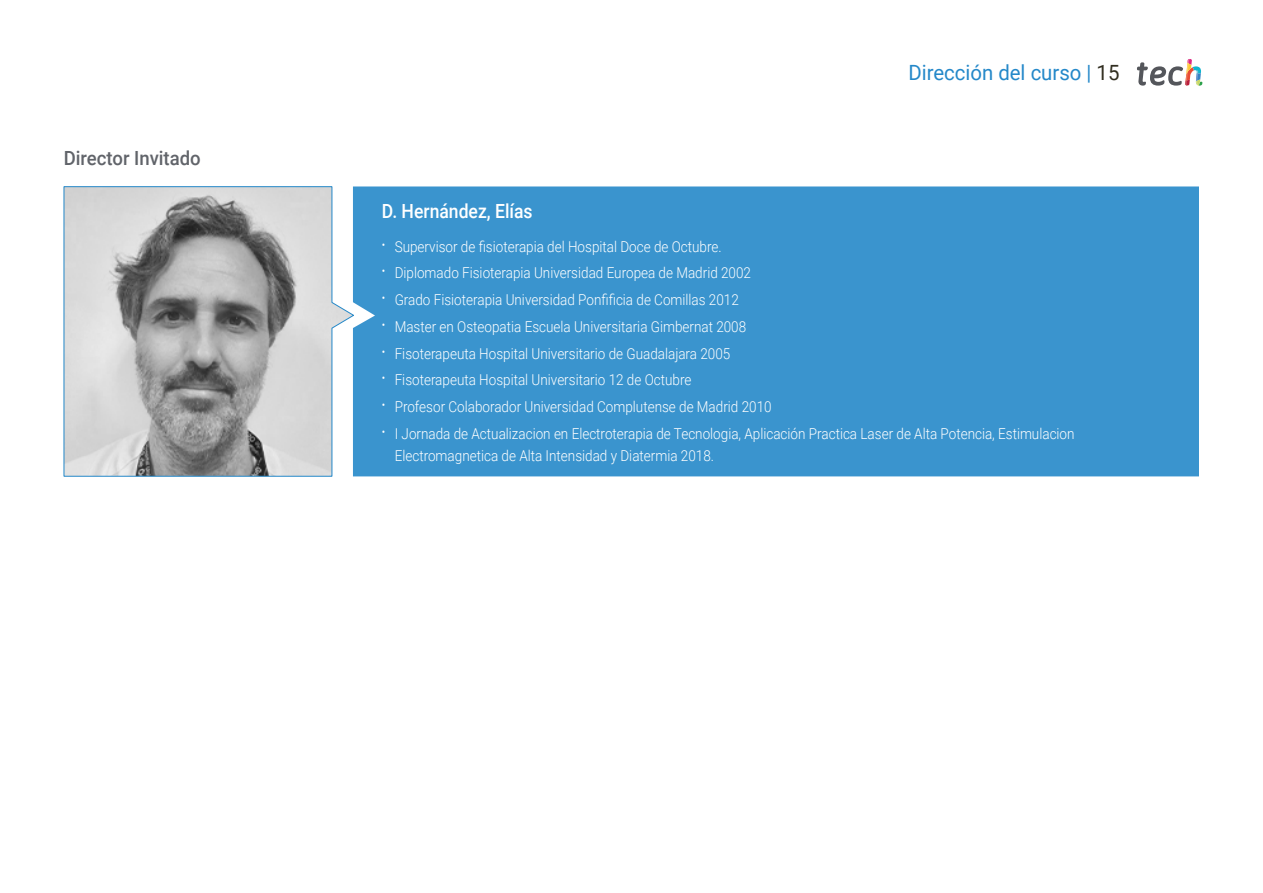
<style>
.page{position:relative;width:1263px;height:893px;background:#fff}
.page>*{position:absolute;margin:0;border:0;box-sizing:border-box;transform-origin:0 0}
.t1{font:21px "Roboto";color:#2488c9}
.t2{font:500 19.5px "Roboto";color:#fff;scale:.9 1}
.t3{font:500 19.5px "Roboto";color:#61646a;scale:.95 1}
.t4{font:300 15px/22.5px "Roboto";color:#fff;scale:.9 1}
.s1{color:#312e20}
</style>
<div class="page">
<svg style="left:1137px;top:59px;width:65px;height:27px"></svg>
<div style="left:354px;top:186px;width:845px;height:290px;background:#3a94ce"></div>
<svg style="left:64px;top:186px;width:290px;height:291px;background:#b7b8b9"></svg>
<h2 class="t3" style="left:64px;top:144px;width:146px">Director Invitado</h2>
<h1 class="t1" style="left:908px;top:57px;width:213px">Dirección del curso | <span class="s1">15</span></h1>
<h2 class="t2" style="left:382px;top:197px;width:169px">D. Hernández, Elías</h2>
<p class="t4" style="left:382px;top:234px;width:379px"><sup>•</sup> Supervisor de fisioterapia del Hospital Doce de Octubre.</p>
<p class="t4" style="left:382px;top:261px;width:412px"><sup>•</sup> Diplomado Fisioterapia Universidad Europea de Madrid 2002</p>
<p class="t4" style="left:382px;top:288px;width:398px"><sup>•</sup> Grado Fisioterapia Universidad Ponfificia de Comillas 2012</p>
<p class="t4" style="left:382px;top:315px;width:406px"><sup>•</sup> Master en Osteopatia Escuela Universitaria Gimbernat 2008</p>
<p class="t4" style="left:382px;top:341px;width:389px"><sup>•</sup> Fisoterapeuta Hospital Universitario de Guadalajara 2005</p>
<p class="t4" style="left:382px;top:368px;width:345px"><sup>•</sup> Fisoterapeuta Hospital Universitario 12 de Octubre</p>
<p class="t4" style="left:382px;top:395px;width:434px"><sup>•</sup> Profesor Colaborador Universidad Complutense de Madrid 2010</p>
<p class="t4" style="left:395px;top:422px;width:757px;text-indent:-13px"><sup>•</sup> I Jornada de Actualizacion en Electroterapia de Tecnologia, Aplicación Practica Laser de Alta Potencia, Estimulacion<br>Electromagnetica de Alta Intensidad y Diatermia 2018.</p>
</div>
